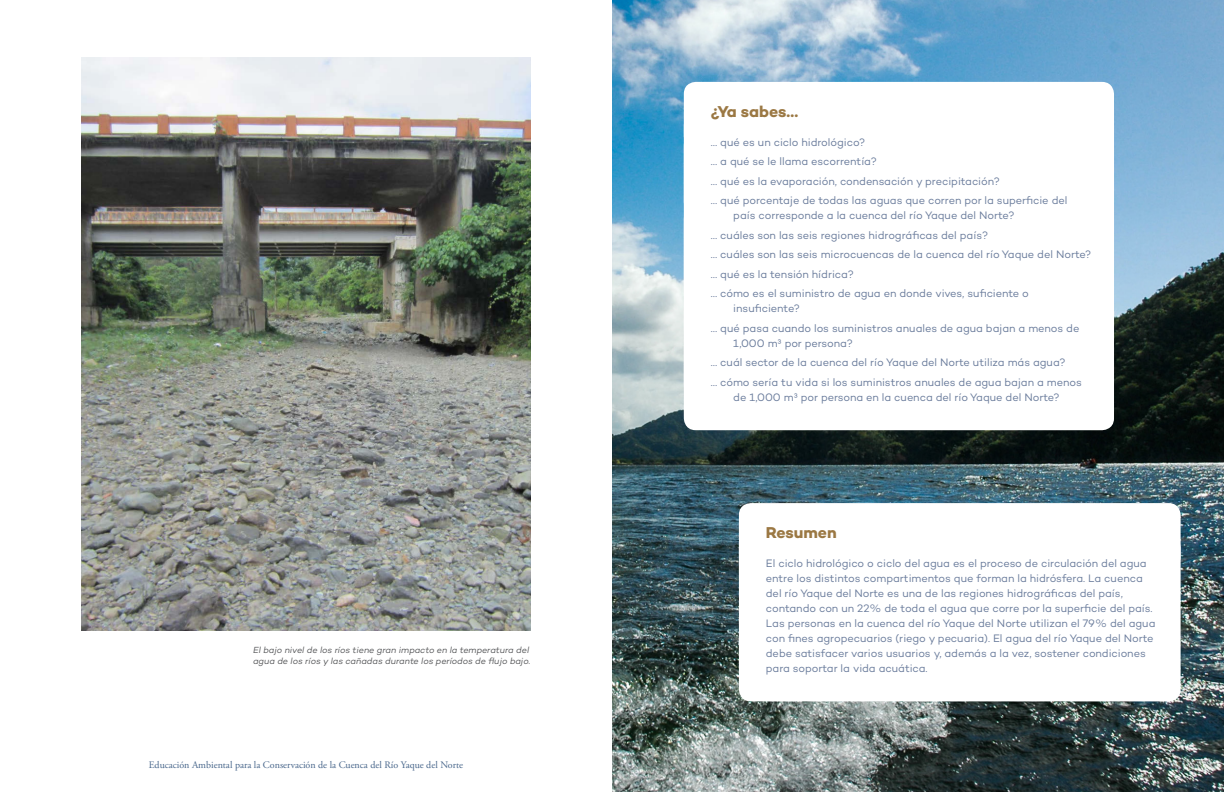
<style>
.page{position:relative;width:1224px;height:792px;background:#fff}
.page>*{position:absolute;margin:0;border:0;box-sizing:border-box;transform-origin:0 0}
.CALLOUT_HEADER_ANDER{font:700 16px "Campton";letter-spacing:-.005em;color:#9b7843}
.CALLOUT_HEADER_RESUM{font:700 16px "Campton";letter-spacing:-.005em;color:#9b7843}
.Callout_Text_Questio{font:11px/15px "Campton";letter-spacing:-.005em;color:#697b9b}
.Callout_Text_Zusamme{font:11px/15px "Campton";letter-spacing:-.005em;color:#697b9b}
.t1{font:10px "Adobe Garamond Pro";color:#48668b}
.Caption_Body{font:italic 9px/11px "Campton";color:#57585a}
</style>
<div class="page">
<img style="left:81px;top:58px;width:450px;height:573px">
<img style="left:612px;top:0;width:612px;height:792px">
<div style="left:684px;top:82px;width:430px;height:66px;background:#fff;border-radius:12px"></div>
<div style="left:684px;top:114px;width:430px;height:61px;background:#fff;border-radius:12px"></div>
<div style="left:684px;top:153px;width:430px;height:61px;background:#fff;border-radius:12px"></div>
<div style="left:684px;top:173px;width:430px;height:76px;background:#fff;border-radius:12px"></div>
<div style="left:684px;top:227px;width:430px;height:61px;background:#fff;border-radius:12px"></div>
<div style="left:684px;top:266px;width:430px;height:76px;background:#fff;border-radius:12px"></div>
<div style="left:684px;top:300px;width:430px;height:76px;background:#fff;border-radius:12px"></div>
<div style="left:684px;top:354px;width:430px;height:76px;background:#fff;border-radius:12px"></div>
<div style="left:739px;top:503px;width:442px;height:66px;background:#fff;border-radius:12px"></div>
<div style="left:739px;top:536px;width:442px;height:165px;background:#fff;border-radius:12px"></div>
<p class="Caption_Body" style="left:253px;top:644px;width:279px">El bajo nivel de los ríos tiene gran impacto en la temperatura del agua de los ríos y las cañadas durante los períodos de flujo bajo.</p>
<p class="t1" style="left:149px;top:759px;width:316px">Educación Ambiental para la Conservación de la Cuenca del Río Yaque del Norte</p>
<p class="CALLOUT_HEADER_ANDER" style="left:711px;top:102px;width:89px">¿Ya sabes…</p>
<p class="Callout_Text_Questio" style="left:711px;top:134px;width:156px">… qué es un ciclo hidrológico?</p>
<p class="Callout_Text_Questio" style="left:711px;top:154px;width:168px">… a qué se le llama escorrentía?</p>
<p class="Callout_Text_Questio" style="left:711px;top:173px;width:291px">… qué es la evaporación, condensación y precipitación?</p>
<p class="Callout_Text_Questio" style="left:733px;top:193px;width:336px;text-indent:-22px">… qué porcentaje de todas las aguas que corren por la superficie del país corresponde a la cuenca del río Yaque del Norte?</p>
<p class="Callout_Text_Questio" style="left:711px;top:227px;width:279px">… cuáles son las seis regiones hidrográficas del país?</p>
<p class="Callout_Text_Questio" style="left:711px;top:247px;width:382px">… cuáles son las seis microcuencas de la cuenca del río Yaque del Norte?</p>
<p class="Callout_Text_Questio" style="left:711px;top:266px;width:145px">… qué es la tensión hídrica?</p>
<p class="Callout_Text_Questio" style="left:733px;top:286px;width:297px;text-indent:-22px">… cómo es el suministro de agua en donde vives, suficiente o insuficiente?</p>
<p class="Callout_Text_Questio" style="left:733px;top:320px;width:348px;text-indent:-22px">… qué pasa cuando los suministros anuales de agua bajan a menos de<br>1,000 m³ por persona?</p>
<p class="Callout_Text_Questio" style="left:711px;top:355px;width:356px">… cuál sector de la cuenca del río Yaque del Norte utiliza más agua?</p>
<p class="Callout_Text_Questio" style="left:711px;top:374px;width:373px;text-align:center">… cómo sería tu vida si los suministros anuales de agua bajan a menos de 1,000 m³ por persona en la cuenca del río Yaque del Norte?</p>
<p class="CALLOUT_HEADER_RESUM" style="left:766px;top:523px;width:72px">Resumen</p>
<p class="Callout_Text_Zusamme" style="left:766px;top:555px;width:391px">El ciclo hidrológico o ciclo del agua es el proceso de circulación del agua entre los distintos compartimentos que forman la hidrósfera. La cuenca del río Yaque del Norte es una de las regiones hidrográficas del país, contando con un 22% de toda el agua que corre por la superficie del país.<br>Las personas en la cuenca del río Yaque del Norte utilizan el 79% del agua con fines agropecuarios (riego y pecuaria). El agua del río Yaque del Norte debe satisfacer varios usuarios y, además a la vez, sostener condiciones para soportar la vida acuática.</p>
</div>
